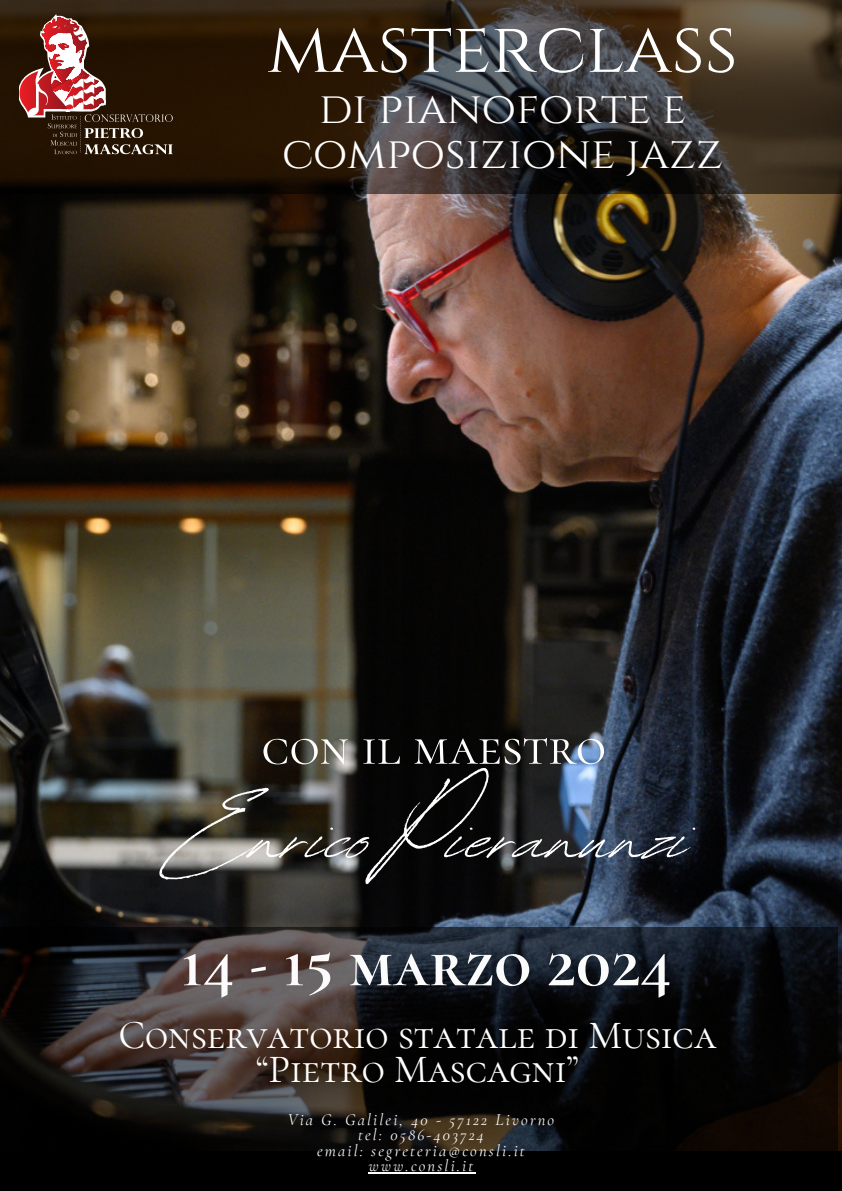
<style>
.page{position:relative;width:842px;height:1191px;background:#fff}
.page>*{position:absolute;margin:0;border:0;box-sizing:border-box;transform-origin:0 0}
.t1{font:116.6px "Revive 80 Signature";color:#fff}
.t2{font:71.4px "Cinzel";color:#fff}
.t3{font:700 65px "Cormorant SC";color:#fbfbfc}
.t4{font:52px "Cormorant SC";color:#fff}
.t5{font:44.3px/45px "Cinzel";color:#fff;text-align:center}
.t6{font:40px/33.5px "Cormorant SC";color:#fff;text-align:center}
.t7{font:italic 16.5px "Cormorant Garamond";letter-spacing:.13em;color:#fff}
</style>
<div class="page">
<img style="left:0;top:193px;width:842px;height:957px">
<svg style="left:0;top:0;width:842px;height:193px;background:#34291f"></svg>
<svg style="left:19px;top:8px;width:154px;height:152px;background:#573528"></svg>
<svg style="left:0;top:926px;width:838px;height:264px;background:#181617"></svg>
<hr style="left:369px;top:1172px;width:107px;height:1px;background:#fff">
<p class="t2" style="left:267px;top:2px;width:472px">MASTERCLASS</p>
<p class="t5" style="left:282px;top:87px;width:442px">DI PIANOFORTE E<br>COMPOSIZIONE JAZZ</p>
<h4 class="t4" style="left:262px;top:715px;width:346px">con il maestro</h4>
<h3 class="t1" style="left:171px;top:748px;width:520px">Enrico Pieranunzi</h3>
<h1 class="t3" style="left:181px;top:925px;width:492px">14 - 15 marzo 2024</h1>
<h2 class="t6" style="left:118px;top:1018px;width:600px">Conservatorio statale di Musica “Pietro Mascagni”</h2>
<h4 class="t7" style="left:288px;top:1109px;width:268px">Via G. Galilei, 40 - 57122 Livorno</h4>
<p class="t7" style="left:358px;top:1124px;width:127px">tel: 0586-403724</p>
<p class="t7" style="left:317px;top:1140px;width:209px">email: segreteria@consli.it</p>
<p class="t7" style="left:369px;top:1155px;width:106px">www.consli.it</p>
</div>
